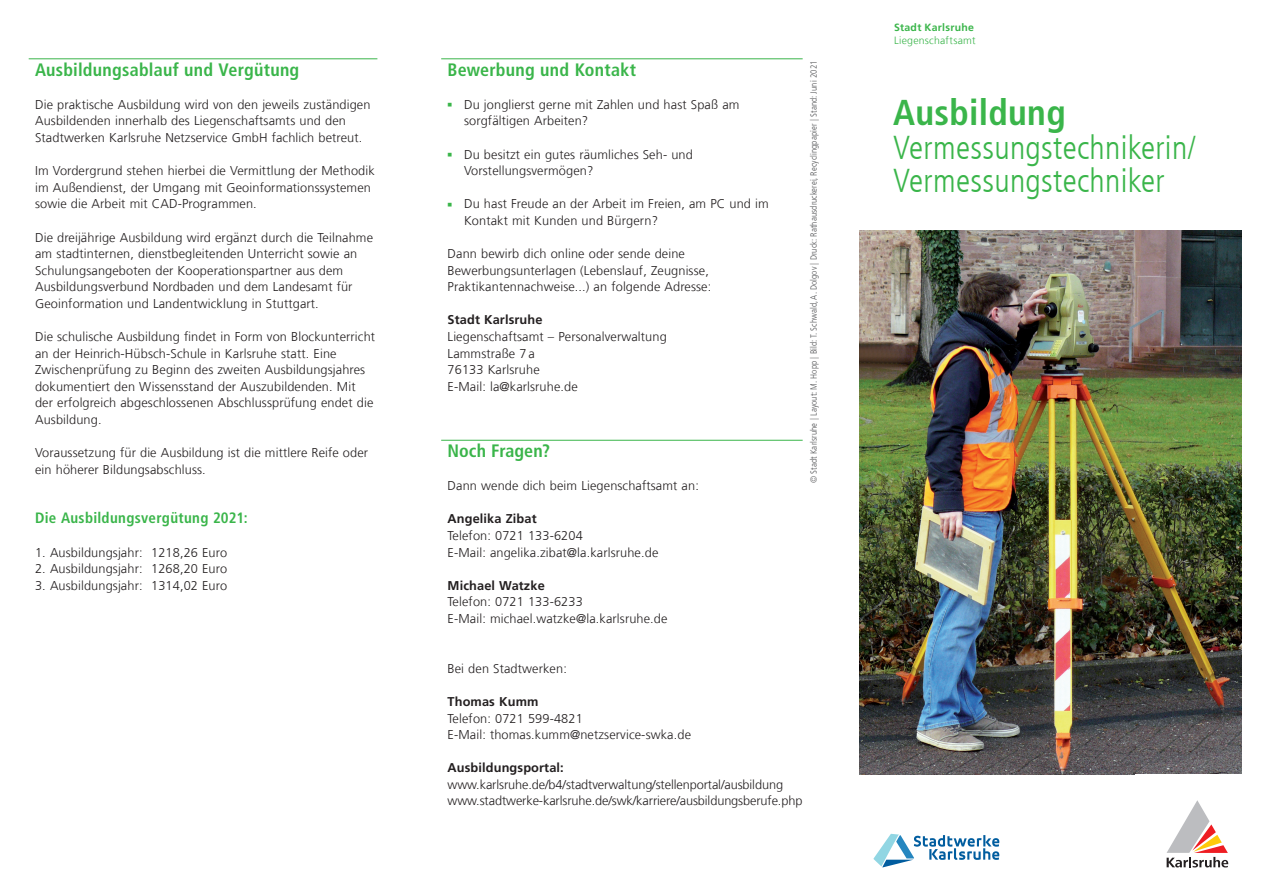
<style>
.page{position:relative;width:1263px;height:893px;background:#fff}
.page>*{position:absolute;margin:0;border:0;box-sizing:border-box;transform-origin:0 0}
.t1{font:700 condensed 36px "Frutiger For Karlsruhe";letter-spacing:.01em;color:#3ab54a}
.t2{font:300 condensed 33px/33.2px "Frutiger For Karlsruhe";letter-spacing:.01em;color:#3ab54a}
.t3{font:700 condensed 18px "Frutiger For Karlsruhe";letter-spacing:.015em;color:#3ab54a}
.t4{font:700 condensed 15px "Frutiger For Karlsruhe";letter-spacing:.02em;color:#3ab54a}
.t5{font:300 12.75px/16.6px "Frutiger For Karlsruhe";letter-spacing:.01em;color:#231f20}
.t6{font:300 12.75px/16.6px "Frutiger For Karlsruhe";letter-spacing:-.01em;color:#231f20}
.t7{font:700 12.75px "Frutiger For Karlsruhe";letter-spacing:.01em;color:#231f20}
.t8{font:300 10.5px "Frutiger For Karlsruhe";letter-spacing:.025em;color:#3ab54a}
.t9{font:700 10.5px "Frutiger For Karlsruhe";letter-spacing:.025em;color:#3ab54a}
.t10{font:300 condensed 9px "Frutiger For Karlsruhe";letter-spacing:.01em;color:#57585a}
</style>
<div class="page">
<img style="left:859px;top:230px;width:383px;height:545px">
<svg style="left:873px;top:834px;width:126px;height:33px"></svg>
<hr style="left:29px;top:58px;width:348px;height:1px;background:#3ab54a">
<hr style="left:441px;top:58px;width:362px;height:1px;background:#3ab54a">
<hr style="left:441px;top:440px;width:362px;height:1px;background:#3ab54a">
<svg style="left:1166px;top:800px;width:62px;height:67px"></svg>
<h3 class="t3" style="left:35px;top:59px;width:266px">Ausbildungsablauf und Vergütung</h3>
<p class="t5" style="left:35px;top:96px;width:337px">Die praktische Ausbildung wird von den jeweils zuständigen<br>Ausbildenden innerhalb des Liegenschaftsamts und den<br>Stadtwerken Karlsruhe Netzservice GmbH fachlich betreut.</p>
<p class="t5" style="left:35px;top:163px;width:341px">Im Vordergrund stehen hierbei die Vermittlung der Methodik im Außendienst, der Umgang mit Geoinformationssystemen sowie die Arbeit mit CAD-Programmen.</p>
<p class="t5" style="left:35px;top:229px;width:339px">Die dreijährige Ausbildung wird ergänzt durch die Teilnahme am stadtinternen, dienstbegleitenden Unterricht sowie an Schulungsangeboten der Kooperationspartner aus dem Ausbildungsverbund Nordbaden und dem Landesamt für Geoinformation und Landentwicklung in Stuttgart.</p>
<p class="t5" style="left:35px;top:328px;width:342px">Die schulische Ausbildung findet in Form von Blockunterricht an der Heinrich-Hübsch-Schule in Karlsruhe statt. Eine Zwischenprüfung zu Beginn des zweiten Ausbildungsjahres dokumentiert den Wissensstand der Auszubildenden. Mit der erfolgreich abgeschlossenen Abschlussprüfung endet die Ausbildung.</p>
<p class="t5" style="left:35px;top:445px;width:334px">Voraussetzung für die Ausbildung ist die mittlere Reife oder ein höherer Bildungsabschluss.</p>
<p class="t4" style="left:35px;top:509px;width:214px">Die Ausbildungsvergütung 2021:</p>
<p class="t5" style="left:35px;top:544px;width:194px">1. Ausbildungsjahr: 1218,26 Euro</p>
<p class="t5" style="left:35px;top:561px;width:194px">2. Ausbildungsjahr: 1268,20 Euro</p>
<p class="t5" style="left:35px;top:577px;width:194px">3. Ausbildungsjahr: 1314,02 Euro</p>
<h3 class="t3" style="left:448px;top:59px;width:190px">Bewerbung und Kontakt</h3>
<p class="t5" style="left:464px;top:96px;width:277px">Du jonglierst gerne mit Zahlen und hast Spaß am sorgfältigen Arbeiten?</p>
<p class="t5" style="left:464px;top:146px;width:230px">Du besitzt ein gutes räumliches Seh- und<br>Vorstellungsvermögen?</p>
<p class="t5" style="left:464px;top:196px;width:306px">Du hast Freude an der Arbeit im Freien, am PC und im<br>Kontakt mit Kunden und Bürgern?</p>
<p class="t5" style="left:448px;top:245px;width:265px">Dann bewirb dich online oder sende deine<br>Bewerbungsunterlagen (Lebenslauf, Zeugnisse,<br>Praktikantennachweise...) an folgende Adresse:</p>
<p class="t7" style="left:448px;top:313px;width:96px">Stadt Karlsruhe</p>
<p class="t5" style="left:448px;top:328px;width:221px">Liegenschaftsamt – Personalverwaltung<br>Lammstraße 7 a<br>76133 Karlsruhe<br>E-Mail: la@karlsruhe.de</p>
<h3 class="t3" style="left:448px;top:440px;width:104px">Noch Fragen?</h3>
<p class="t5" style="left:448px;top:478px;width:253px">Dann wende dich beim Liegenschaftsamt an:</p>
<p class="t7" style="left:448px;top:512px;width:91px">Angelika Zibat</p>
<p class="t5" style="left:448px;top:527px;width:212px">Telefon: 0721 133-6204<br>E-Mail: angelika.zibat@la.karlsruhe.de</p>
<p class="t7" style="left:448px;top:578px;width:99px">Michael Watzke</p>
<p class="t5" style="left:448px;top:594px;width:221px">Telefon: 0721 133-6233<br>E-Mail: michael.watzke@la.karlsruhe.de</p>
<p class="t5" style="left:448px;top:660px;width:121px">Bei den Stadtwerken:</p>
<p class="t7" style="left:448px;top:694px;width:92px">Thomas Kumm</p>
<p class="t5" style="left:448px;top:710px;width:245px">Telefon: 0721 599-4821<br>E-Mail: thomas.kumm@netzservice-swka.de</p>
<p class="t7" style="left:448px;top:760px;width:118px">Ausbildungsportal:</p>
<p class="t6" style="left:448px;top:776px;width:356px">www.karlsruhe.de/b4/stadtverwaltung/stellenportal/ausbildung www.stadtwerke-karlsruhe.de/swk/karriere/ausbildungsberufe.php</p>
<p class="t10" style="left:808px;top:483px;width:424px;rotate:-90deg">© Stadt Karlsruhe | Layout: M. Hopp | Bild: T. Schwald, A. Dolgov | Druck: Rathausdruckerei, Recyclingpapier | Stand: Juni 2021</p>
<p class="t9" style="left:894px;top:21px;width:81px">Stadt Karlsruhe</p>
<p class="t8" style="left:894px;top:34px;width:83px">Liegenschaftsamt</p>
<h1 class="t1" style="left:893px;top:92px;width:174px">Ausbildung</h1>
<h2 class="t2" style="left:893px;top:131px;width:305px">Vermessungstechnikerin/<br>Vermessungstechniker</h2>
</div>
